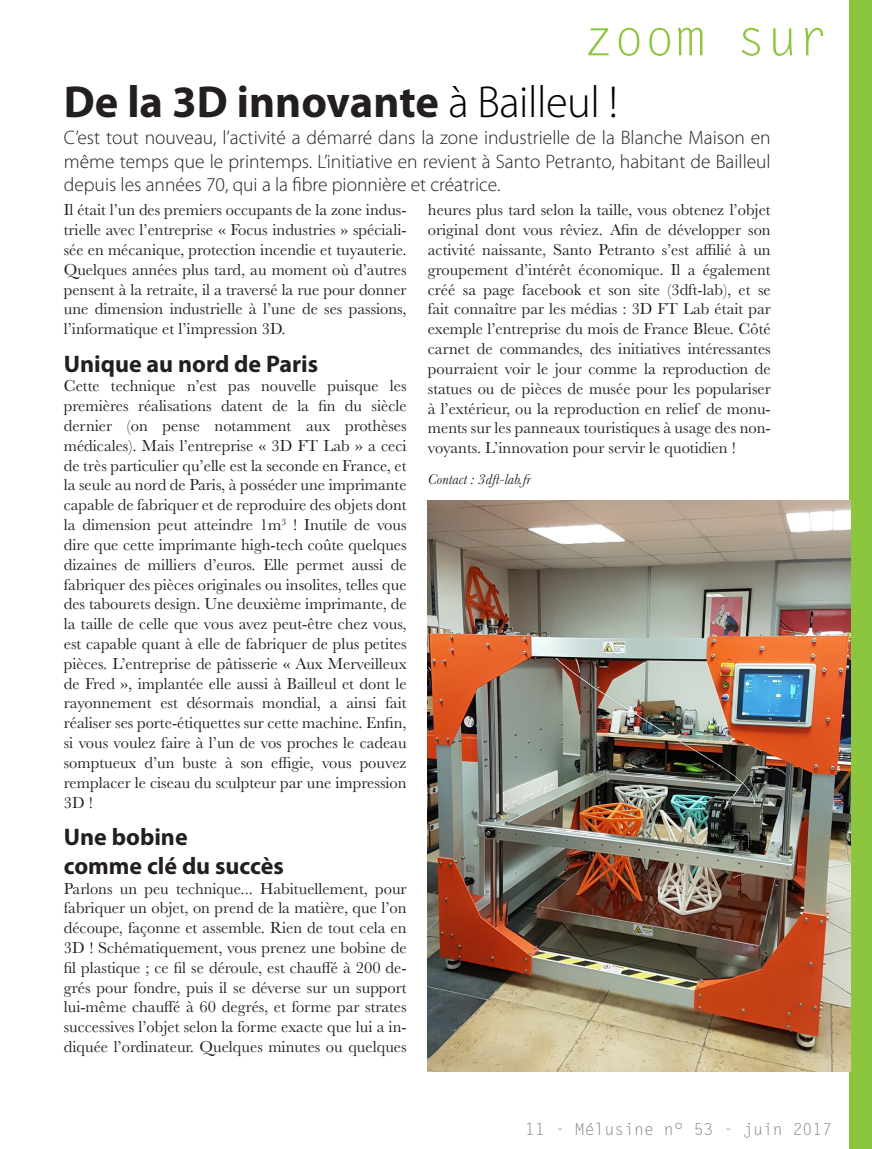
<style>
.page{position:relative;width:872px;height:1149px;background:#fff}
.page>*{position:absolute;margin:0;border:0;box-sizing:border-box;transform-origin:0 0}
.t1{font:51px "Letter Gothic Std";color:#8bc63e}
.gros_titre{font:700 45px "Myriad Pro";color:#231f20}
.petit_titre{font:700 24px/28.8px "Myriad Pro";color:#231f20}
.chapeau{font:300 19.5px/23.4px "Myriad Pro";color:#231f20;text-align:justify}
.t2{font:16.5px/19.8px "Baskerville";color:#231f20;text-align:justify}
.t3{font:16.5px "Letter Gothic Std";color:#808285}
.en_apparté{font:italic 15px "Baskerville";color:#231f20}
.s1{font-weight:300;color:#000}
</style>
<div class="page">
<div style="left:849px;top:0;width:23px;height:1148px;background:#8bc63e"></div>
<img style="left:428px;top:500px;width:422px;height:570px">
<p class="t1" style="left:583px;top:8px;width:246px">zoom sur</p>
<p class="gros_titre" style="left:64px;top:72px;width:556px">De la 3D innovante <span class="s1">à Bailleul !</span></p>
<p class="chapeau" style="left:64px;top:126px;width:708px">C’est tout nouveau, l’activité a démarré dans la zone industrielle de la Blanche Maison en même temps que le printemps. L’initiative en revient à Santo Petranto, habitant de Bailleul depuis les années 70, qui a la fibre pionnière et créatrice.</p>
<p class="t2" style="left:64px;top:200px;width:344px">Il était l’un des premiers occupants de la zone indus&shy;trielle avec l’entreprise « Focus industries » spéciali&shy;sée en mécanique, protection incendie et tuyauterie.<br>Quelques années plus tard, au moment où d’autres pensent à la retraite, il a traversé la rue pour donner une dimension industrielle à l’une de ses passions, l’informatique et l’impression 3D.</p>
<p class="petit_titre" style="left:64px;top:348px;width:256px">Unique au nord de Paris</p>
<p class="t2" style="left:64px;top:376px;width:344px">Cette technique n’est pas nouvelle puisque les premières réalisations datent de la fin du siècle dernier (on pense notamment aux prothèses médicales). Mais l’entreprise « 3D FT Lab » a ceci de très particulier qu’elle est la seconde en France, et la seule au nord de Paris, à posséder une imprimante capable de fabriquer et de reproduire des objets dont la dimension peut atteindre 1m<sup>3</sup> ! Inutile de vous dire que cette imprimante high-tech coûte quelques dizaines de milliers d’euros. Elle permet aussi de fabriquer des pièces originales ou insolites, telles que des tabourets design. Une deuxième imprimante, de la taille de celle que vous avez peut-être chez vous, est capable quant à elle de fabriquer de plus petites pièces. L’entreprise de pâtisserie « Aux Merveilleux de Fred », implantée elle aussi à Bailleul et dont le rayonnement est désormais mondial, a ainsi fait réaliser ses porte-étiquettes sur cette machine. Enfin, si vous voulez faire à l’un de vos proches le cadeau somptueux d’un buste à son effigie, vous pouvez remplacer le ciseau du sculpteur par une impression 3D !</p>
<p class="petit_titre" style="left:64px;top:821px;width:221px">Une bobine<br>comme clé du succès</p>
<p class="t2" style="left:64px;top:878px;width:344px">Parlons un peu technique... Habituellement, pour fabriquer un objet, on prend de la matière, que l’on découpe, façonne et assemble. Rien de tout cela en 3D ! Schématiquement, vous prenez une bobine de fil plastique ; ce fil se déroule, est chauffé à 200 de&shy;grés pour fondre, puis il se déverse sur un support lui-même chauffé à 60 degrés, et forme par strates successives l’objet selon la forme exacte que lui a in&shy;diquée l’ordinateur. Quelques minutes ou quelques</p>
<p class="t2" style="left:428px;top:200px;width:344px">heures plus tard selon la taille, vous obtenez l’objet original dont vous rêviez. Afin de développer son activité naissante, Santo Petranto s’est affilié à un groupement d’intérêt économique. Il a également créé sa page facebook et son site (3dft-lab), et se fait connaître par les médias : 3D FT Lab était par exemple l’entreprise du mois de France Bleue. Côté carnet de commandes, des initiatives intéressantes pourraient voir le jour comme la reproduction de statues ou de pièces de musée pour les populariser à l’extérieur, ou la reproduction en relief de monu&shy;ments sur les panneaux touristiques à usage des non&shy;voyants. L’innovation pour servir le quotidien !</p>
<p class="en_apparté" style="left:428px;top:469px;width:104px">Contact : 3dft-lab.fr</p>
<p class="t3" style="left:525px;top:1119px;width:308px">11 - Mélusine n° 53 - juin 2017</p>
</div>
